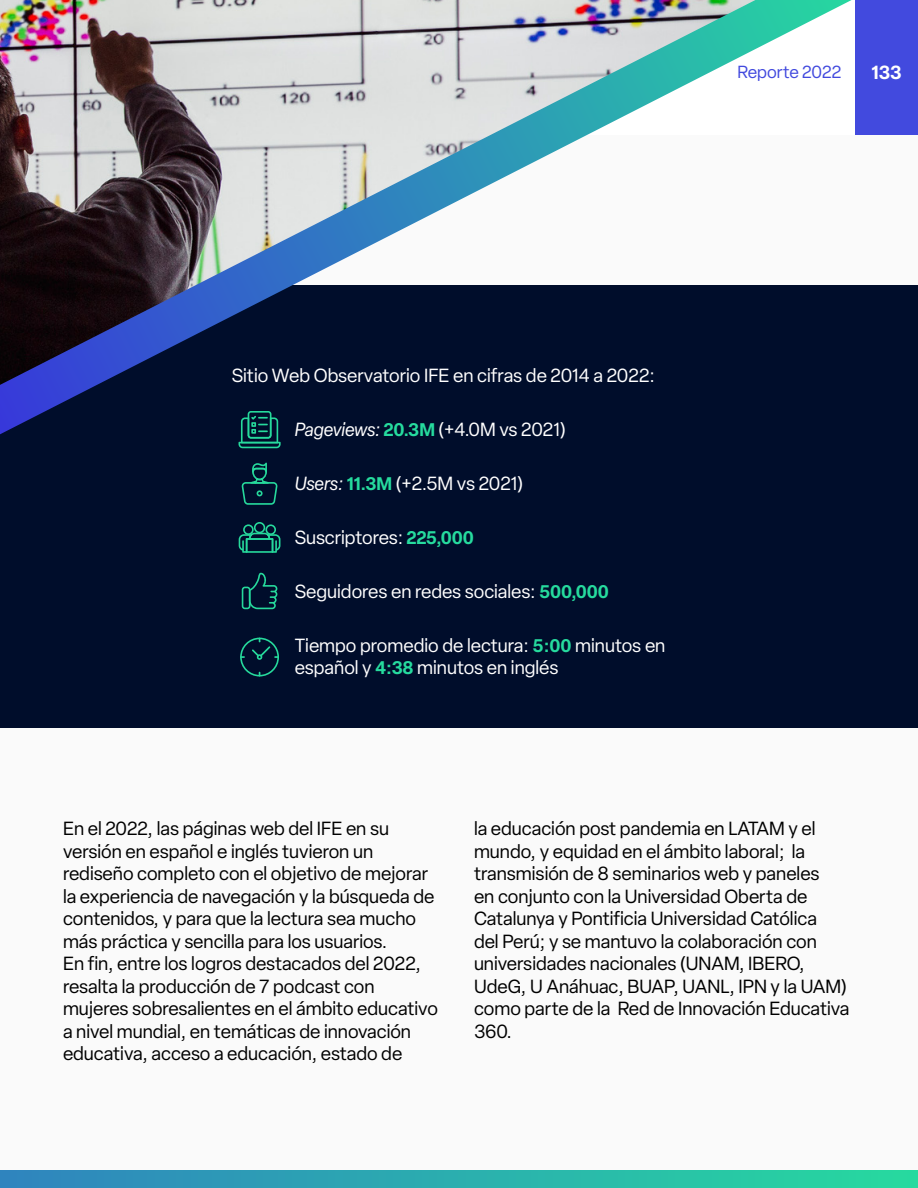
<style>
.page{position:relative;width:918px;height:1188px;background:#fff}
.page>*{position:absolute;margin:0;border:0;box-sizing:border-box;transform-origin:0 0}
.t1{font:18.75px/22.5px "Elza";color:#000}
.t2{font:18.75px/22.5px "Elza";color:#fff}
.t3{font:600 18.75px "Elza";color:#fff}
.t4{font:17.25px "Elza";color:#424ade}
.s1{font-style:italic}
.s2{font-weight:600;font-size:18px;color:#26db9e}
</style>
<div class="page">
<div style="left:855px;top:0;width:63px;height:135px;background:#424ade"></div>
<div style="left:0;top:135px;width:918px;height:1053px;background:#fafafa"></div>
<div style="left:0;top:285px;width:918px;height:443px;background:#000d2b"></div>
<svg style="left:0;top:0;width:852px;height:434px"></svg>
<img style="left:0;top:0;width:755px;height:385px">
<svg style="left:239px;top:411px;width:42px;height:37px"></svg>
<svg style="left:242px;top:463px;width:36px;height:42px"></svg>
<svg style="left:239px;top:522px;width:41px;height:31px"></svg>
<svg style="left:242px;top:573px;width:35px;height:36px"></svg>
<svg style="left:240px;top:638px;width:39px;height:38px"></svg>
<div style="left:0;top:1170px;width:918px;height:18px;background:linear-gradient(to right,#2f84be,#26da9f)"></div>
<p class="t4" style="left:738px;top:61px;width:105px">Reporte 2022</p>
<p class="t3" style="left:871px;top:59px;width:32px">133</p>
<p class="t2" style="left:232px;top:364px;width:425px">Sitio Web Observatorio IFE en cifras de 2014 a 2022:</p>
<p class="t2" style="left:295px;top:418px;width:272px"><span class="s1">Pageviews:</span> <span class="s2">20.3M</span> (+4.0M vs 2021)</p>
<p class="t2" style="left:295px;top:472px;width:230px"><span class="s1">Users:</span> <span class="s2">11.3M</span> (+2.5M vs 2021)</p>
<p class="t2" style="left:295px;top:526px;width:181px">Suscriptores: <span class="s2">225,000</span></p>
<p class="t2" style="left:295px;top:580px;width:316px">Seguidores en redes sociales: <span class="s2">500,000</span></p>
<p class="t2" style="left:295px;top:634px;width:372px">Tiempo promedio de lectura: <span class="s2">5:00</span> minutos en español y <span class="s2">4:38</span> minutos en inglés</p>
<p class="t1" style="left:63px;top:817px;width:376px">En el 2022, las páginas web del IFE en su versión en español e inglés tuvieron un rediseño completo con el objetivo de mejorar la experiencia de navegación y la búsqueda de contenidos, y para que la lectura sea mucho más práctica y sencilla para los usuarios.<br>En fin, entre los logros destacados del 2022, resalta la producción de 7 podcast con mujeres sobresalientes en el ámbito educativo a nivel mundial, en temáticas de innovación educativa, acceso a educación, estado de</p>
<p class="t1" style="left:474px;top:817px;width:377px">la educación post pandemia en LATAM y el mundo, y equidad en el ámbito laboral; la transmisión de 8 seminarios web y paneles<br>en conjunto con la Universidad Oberta de Catalunya y Pontificia Universidad Católica<br>del Perú; y se mantuvo la colaboración con universidades nacionales (UNAM, IBERO, UdeG, U Anáhuac, BUAP, UANL, IPN y la UAM) como parte de la Red de Innovación Educativa 360.</p>
</div>
